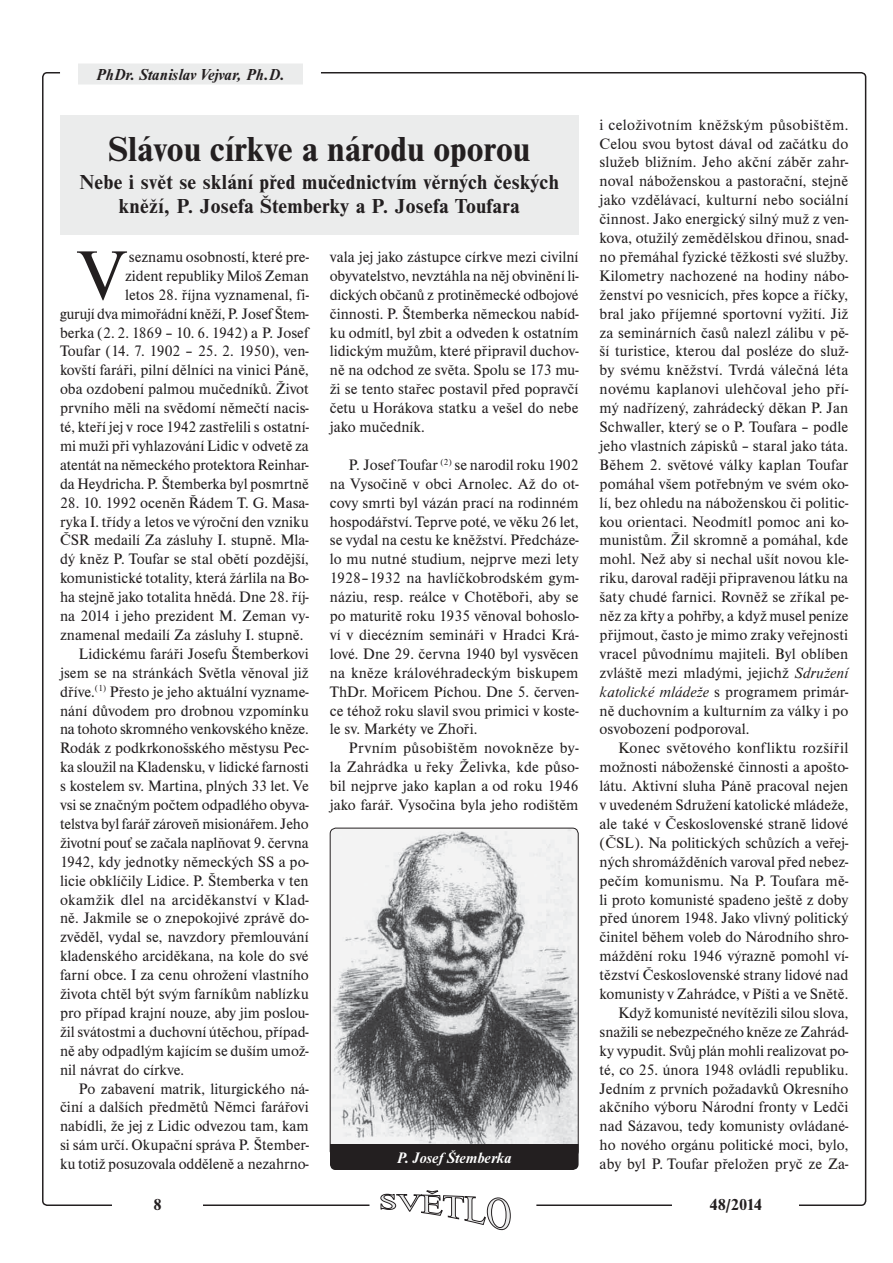
<style>
.page{position:relative;width:893px;height:1263px;background:#fff}
.page>*{position:absolute;margin:0;border:0;box-sizing:border-box;transform-origin:0 0}
.t1{font:72.45px "Nimbus Rom DEE";color:#231f20}
.t2{font:700 36px "Nimbus Rom DEE";color:#231f20}
.t3{font:700 21px/24px "Nimbus Rom DEE";letter-spacing:.01em;color:#231f20;text-align:center}
.t4{font:italic 700 16.5px "Nimbus Rom DEE";color:#231f20}
.t5{font:700 16.5px "Nimbus Rom DEE";letter-spacing:-.02em;color:#231f20}
.t6{font:15.75px/18.9px "Nimbus Rom DEE";color:#231f20;text-align:justify}
.t7{font:italic 700 15.75px "Nimbus Rom DEE";color:#fff}
.s1{font-style:italic}
</style>
<div class="page">
<svg style="left:380px;top:1190px;width:131px;height:41px"></svg>
<div style="left:78px;top:64px;width:225px;height:21px;background:#ebecec"></div>
<div style="left:60px;top:115px;width:518px;height:120px;background:#ebecec"></div>
<img style="left:330px;top:828px;width:248px;height:317px">
<div style="left:330px;top:828px;width:248px;height:329px;border:1px solid #231f20;border-radius:6px"></div>
<div style="left:330px;top:1145px;width:248px;height:25px;background:#231f20"></div>
<p class="t4" style="left:96px;top:68px;width:190px">PhDr. Stanislav Vejvar, Ph.D.</p>
<h2 class="t2" style="left:108px;top:135px;width:423px">Slávou církve a národu oporou</h2>
<h3 class="t3" style="left:80px;top:172px;width:480px">Nebe i svět se sklání před mučednictvím věrných českých kněží, P. Josefa Štemberky a P. Josefa Toufara</h3>
<p class="t6" style="left:60px;top:249px;width:250px;text-align:right">seznamu osobností, které pre-<br>zident republiky Miloš Zeman<br>letos 28. října vyznamenal, fi-<br>gurují dva mimořádní kněží, P. Josef Štem&shy;berka (2. 2. 1869 – 10. 6. 1942) a P. Josef Toufar (14. 7. 1902 – 25. 2. 1950), ven&shy;kovští faráři, pilní dělníci na vinici Páně, oba ozdobení palmou mučedníků. Život prvního měli na svědomí němečtí nacis&shy;té, kteří jej v roce 1942 zastřelili s ostatní&shy;mi muži při vyhlazování Lidic v odvetě za atentát na německého protektora Reinhar&shy;da Heydricha. P. Štemberka byl posmrtně</p>
<p class="t6" style="left:60px;top:494px;width:250px">28. 10. 1992 oceněn Řádem T. G. Masa-</p>
<p class="t6" style="left:60px;top:513px;width:250px">ryka I. třídy a letos ve výroční den vzniku</p>
<p class="t6" style="left:60px;top:532px;width:250px">ČSR medailí Za zásluhy I. stupně. Mla-</p>
<p class="t6" style="left:60px;top:551px;width:250px">dý kněz P. Toufar se stal obětí pozdější,</p>
<p class="t6" style="left:60px;top:570px;width:250px">komunistické totality, která žárlila na Bo-</p>
<p class="t6" style="left:60px;top:589px;width:250px">ha stejně jako totalita hnědá. Dne 28. říj-</p>
<p class="t6" style="left:60px;top:608px;width:250px">na 2014 i jeho prezident M. Zeman vy-</p>
<p class="t6" style="left:60px;top:627px;width:245px">znamenal medailí Za zásluhy I. stupně.</p>
<p class="t6" style="left:79px;top:645px;width:231px">Lidickému faráři Josefu Štemberkovi</p>
<p class="t6" style="left:60px;top:664px;width:250px">jsem se na stránkách Světla věnoval již</p>
<p class="t6" style="left:60px;top:683px;width:250px">dříve.<sup>(1)</sup> Přesto je jeho aktuální vyzname-</p>
<p class="t6" style="left:60px;top:702px;width:250px">nání důvodem pro drobnou vzpomínku</p>
<p class="t6" style="left:60px;top:721px;width:250px">na tohoto skromného venkovského kněze.</p>
<p class="t6" style="left:60px;top:740px;width:250px">Rodák z podkrkonošského městysu Pec-</p>
<p class="t6" style="left:60px;top:759px;width:250px">ka sloužil na Kladensku, v lidické farnosti</p>
<p class="t6" style="left:60px;top:778px;width:250px">s kostelem sv. Martina, plných 33 let. Ve</p>
<p class="t6" style="left:60px;top:797px;width:250px">vsi se značným počtem odpadlého obyva-</p>
<p class="t6" style="left:60px;top:816px;width:250px">telstva byl farář zároveň misionářem. Jeho</p>
<p class="t6" style="left:60px;top:834px;width:250px">životní pouť se začala naplňovat 9. června</p>
<p class="t6" style="left:60px;top:853px;width:250px">1942, kdy jednotky německých SS a po-</p>
<p class="t6" style="left:60px;top:872px;width:250px">licie obklíčily Lidice. P. Štemberka v ten</p>
<p class="t6" style="left:60px;top:891px;width:250px">okamžik dlel na arciděkanství v Klad-</p>
<p class="t6" style="left:60px;top:910px;width:250px">ně. Jakmile se o znepokojivé zprávě do-</p>
<p class="t6" style="left:60px;top:929px;width:250px">zvěděl, vydal se, navzdory přemlouvání</p>
<p class="t6" style="left:60px;top:948px;width:250px">kladenského arciděkana, na kole do své</p>
<p class="t6" style="left:60px;top:967px;width:250px">farní obce. I za cenu ohrožení vlastního</p>
<p class="t6" style="left:60px;top:986px;width:250px">života chtěl být svým farníkům nablízku</p>
<p class="t6" style="left:60px;top:1005px;width:250px">pro případ krajní nouze, aby jim poslou-</p>
<p class="t6" style="left:60px;top:1023px;width:250px">žil svátostmi a duchovní útěchou, případ-</p>
<p class="t6" style="left:60px;top:1042px;width:250px">ně aby odpadlým kajícím se duším umož-</p>
<p class="t6" style="left:60px;top:1061px;width:126px">nil návrat do církve.</p>
<p class="t6" style="left:79px;top:1080px;width:231px">Po zabavení matrik, liturgického ná-</p>
<p class="t6" style="left:60px;top:1099px;width:250px">činí a dalších předmětů Němci farářovi</p>
<p class="t6" style="left:60px;top:1118px;width:250px">nabídli, že jej z Lidic odvezou tam, kam</p>
<p class="t6" style="left:60px;top:1137px;width:250px">si sám určí. Okupační správa P. Štember-</p>
<p class="t6" style="left:60px;top:1156px;width:250px">ku totiž posuzovala odděleně a nezahrno-</p>
<h1 class="t1" style="left:79px;top:247px;width:48px">V</h1>
<p class="t6" style="left:330px;top:249px;width:250px">vala jej jako zástupce církve mezi civilní obyvatelstvo, nevztáhla na něj obvinění li&shy;dických občanů z protiněmecké odbojové činnosti. P. Štemberka německou nabíd&shy;ku odmítl, byl zbit a odveden k ostatním lidickým mužům, které připravil duchov&shy;ně na odchod ze světa. Spolu se 173 mu&shy;ži se tento stařec postavil před popravčí četu u Horákova statku a vešel do nebe jako mučedník.</p>
<p class="t6" style="left:330px;top:456px;width:250px;text-indent:19px">P. Josef Toufar <sup>(2)</sup> se narodil roku 1902 na Vysočině v obci Arnolec. Až do ot&shy;covy smrti byl vázán prací na rodinném hospodářství. Teprve poté, ve věku 26 let, se vydal na cestu ke kněžství. Předcháze&shy;lo mu nutné studium, nejprve mezi lety 1928–1932 na havlíčkobrodském gym&shy;náziu, resp. reálce v Chotěboři, aby se po maturitě roku 1935 věnoval bohoslo&shy;ví v diecézním semináři v Hradci Krá&shy;lové. Dne 29. června 1940 byl vysvěcen na kněze královéhradeckým biskupem ThDr. Mořicem Píchou. Dne 5. červen&shy;ce téhož roku slavil svou primici v koste&shy;le sv. Markéty ve Zhoři.</p>
<p class="t6" style="left:330px;top:740px;width:250px;text-indent:19px">Prvním působištěm novokněze by&shy;la Zahrádka u řeky Želivka, kde půso&shy;bil nejprve jako kaplan a od roku 1946 jako farář. Vysočina byla jeho rodištěm</p>
<p class="t7" style="left:397px;top:1151px;width:116px">P. Josef Štemberka</p>
<p class="t6" style="left:599px;top:116px;width:250px">i celoživotním kněžským působištěm.<br>Celou svou bytost dával od začátku do služeb bližním. Jeho akční záběr zahr&shy;noval náboženskou a pastorační, stejně jako vzdělávací, kulturní nebo sociální činnost. Jako energický silný muž z ven&shy;kova, otužilý zemědělskou dřinou, snad&shy;no přemáhal fyzické těžkosti své služby.<br>Kilometry nachozené na hodiny nábo&shy;ženství po vesnicích, přes kopce a říčky, bral jako příjemné sportovní vyžití. Již za seminárních časů nalezl zálibu v pě&shy;ší turistice, kterou dal posléze do služ&shy;by svému kněžství. Tvrdá válečná léta novému kaplanovi ulehčoval jeho pří&shy;mý nadřízený, zahrádecký děkan P. Jan Schwaller, který se o P. Toufara – podle jeho vlastních zápisků – staral jako táta.<br>Během 2. světové války kaplan Toufar pomáhal všem potřebným ve svém oko&shy;lí, bez ohledu na náboženskou či politic&shy;kou orientaci. Neodmítl pomoc ani ko&shy;munistům. Žil skromně a pomáhal, kde mohl. Než aby si nechal ušít novou kle&shy;riku, daroval raději připravenou látku na šaty chudé farnici. Rovněž se zříkal pe&shy;něz za křty a pohřby, a když musel peníze přijmout, často je mimo zraky veřejnosti vracel původnímu majiteli. Byl oblíben zvláště mezi mladými, jejichž <span class="s1">Sdružení katolické mládeže</span> s programem primár&shy;ně duchovním a kulturním za války i po osvobození podporoval.</p>
<p class="t6" style="left:599px;top:740px;width:250px;text-align:right">Konec světového konfliktu rozšířil možnosti náboženské činnosti a apošto&shy;látu. Aktivní sluha Páně pracoval nejen v uvedeném Sdružení katolické mládeže, ale také v Československé straně lidové (ČSL). Na politických schůzích a veřej&shy;ných shromážděních varoval před nebez&shy;pečím komunismu. Na P. Toufara mě&shy;li proto komunisté spadeno ještě z doby před únorem 1948. Jako vlivný politický činitel během voleb do Národního shro&shy;máždění roku 1946 výrazně pomohl ví&shy;tězství Československé strany lidové nad komunisty v Zahrádce, v Píšti a ve Snětě.<br>Když komunisté nevítězili silou slova, snažili se nebezpečného kněze ze Zahrád&shy;ky vypudit. Svůj plán mohli realizovat po&shy;té, co 25. února 1948 ovládli republiku.<br>Jedním z prvních požadavků Okresního akčního výboru Národní fronty v Ledči nad Sázavou, tedy komunisty ovládané&shy;ho nového orgánu politické moci, bylo, aby byl P. Toufar přeložen pryč ze Za-</p>
<p class="t5" style="left:153px;top:1198px;width:10px">8</p>
<p class="t5" style="left:709px;top:1198px;width:54px">48/2014</p>
</div>
